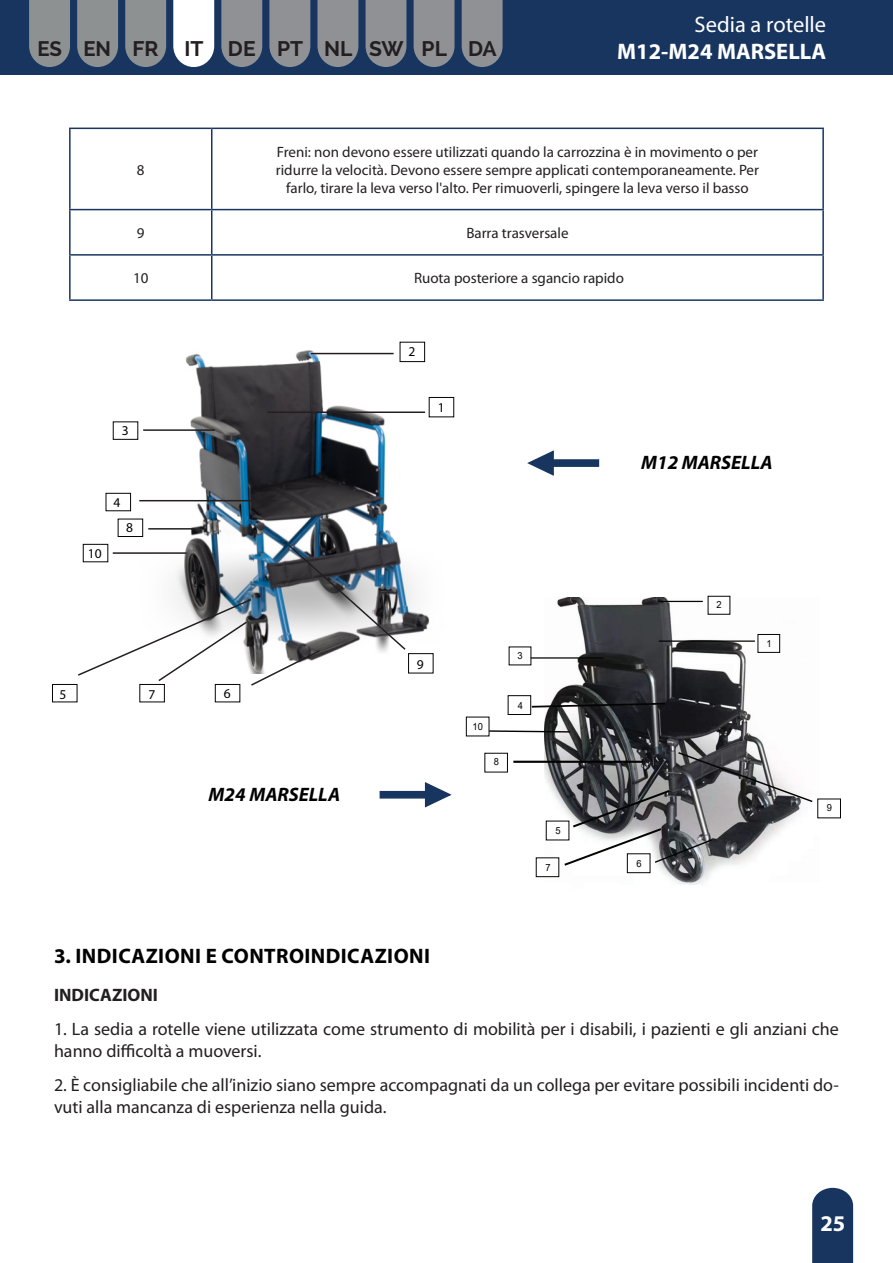
<style>
.page{position:relative;width:893px;height:1263px;background:#fff}
.page>*{position:absolute;margin:0;border:0;box-sizing:border-box;transform-origin:0 0}
.t1{font:700 22.5px "Myriad Pro";color:#fff}
.t2{font:22.5px "Myriad Pro";color:#fff}
.Título_de_apartado{font:700 21px "Myriad Pro";letter-spacing:.02em;color:#000001}
.t3{font:700 21px "Raleway";color:#231f20}
.Espacio_Grande{font:italic 700 19.5px "Myriad Pro";color:#000001}
.Cuerpo_de_texto{font:18px/21.6px "Myriad Pro";color:#231f20}
.Subtítulo{font:700 18px "Myriad Pro";color:#231f20}
.Texto_tabla{font:15px/18px "Myriad Pro";color:#231f20;text-align:center}
.Espacio_Grande-2{font:13.5px "Myriad Pro";color:#000001}
.t4{font:9.75px "Arial";color:#040503;scale:.96 1}
.s1{font-size:20.85px}
</style>
<div class="page">
<div style="left:0;top:0;width:893px;height:75px;background:#183560"></div>
<svg style="left:29px;top:0;width:41px;height:67px;background:#858a8d"></svg>
<svg style="left:125px;top:0;width:41px;height:67px;background:#858a8d"></svg>
<svg style="left:414px;top:0;width:41px;height:67px;background:#858990"></svg>
<svg style="left:269px;top:0;width:41px;height:67px;background:#868a90"></svg>
<svg style="left:77px;top:0;width:41px;height:67px;background:#858a8d"></svg>
<svg style="left:366px;top:0;width:40px;height:67px;background:#878b90"></svg>
<svg style="left:221px;top:0;width:41px;height:67px;background:#868a90"></svg>
<svg style="left:173px;top:0;width:41px;height:67px;background:#eef0f3"></svg>
<svg style="left:462px;top:0;width:41px;height:67px;background:#868a90"></svg>
<svg style="left:317px;top:0;width:41px;height:67px;background:#85898f"></svg>
<svg style="left:812px;top:1188px;width:41px;height:75px;background:#243f68"></svg>
<hr style="left:69px;top:128px;width:143px;height:1px;background:#183560">
<hr style="left:69px;top:129px;width:2px;height:80px;background:#183560">
<hr style="left:212px;top:128px;width:612px;height:1px;background:#183560">
<hr style="left:211px;top:129px;width:1px;height:80px;background:#183560">
<hr style="left:822px;top:129px;width:2px;height:80px;background:#183560">
<hr style="left:69px;top:209px;width:143px;height:1px;background:#183560">
<hr style="left:69px;top:210px;width:2px;height:44px;background:#183560">
<hr style="left:212px;top:209px;width:612px;height:1px;background:#183560">
<hr style="left:211px;top:210px;width:1px;height:44px;background:#183560">
<hr style="left:822px;top:210px;width:2px;height:44px;background:#183560">
<hr style="left:69px;top:254px;width:143px;height:2px;background:#183560">
<hr style="left:69px;top:256px;width:2px;height:43px;background:#183560">
<hr style="left:212px;top:254px;width:612px;height:2px;background:#183560">
<hr style="left:211px;top:256px;width:1px;height:43px;background:#183560">
<hr style="left:822px;top:256px;width:2px;height:43px;background:#183560">
<hr style="left:69px;top:299px;width:143px;height:2px;background:#183560">
<hr style="left:212px;top:299px;width:612px;height:2px;background:#183560">
<img style="left:107px;top:347px;width:348px;height:287px">
<img style="left:544px;top:634px;width:237px;height:251px">
<hr style="left:659px;top:640px;width:96px;height:2px;background:#040503">
<svg style="left:531px;top:702px;width:136px;height:6px"></svg>
<div style="left:757px;top:634px;width:23px;height:19px;border:1px solid #040503"></div>
<svg style="left:508px;top:595px;width:223px;height:71px"></svg>
<div style="left:508px;top:695px;width:23px;height:20px;border:1px solid #040503"></div>
<svg style="left:465px;top:716px;width:376px;height:158px"></svg>
<div style="left:536px;top:857px;width:23px;height:20px;border:1px solid #040503"></div>
<div style="left:429px;top:397px;width:25px;height:20px;border:1px solid #040503"></div>
<div style="left:400px;top:342px;width:25px;height:20px;border:1px solid #040503"></div>
<div style="left:408px;top:653px;width:26px;height:20px;border:1px solid #040503"></div>
<div style="left:215px;top:684px;width:25px;height:18px;border:1px solid #040503"></div>
<div style="left:139px;top:684px;width:26px;height:18px;border:1px solid #040503"></div>
<div style="left:52px;top:684px;width:26px;height:18px;border:1px solid #040503"></div>
<div style="left:118px;top:519px;width:25px;height:18px;border:1px solid #040503"></div>
<div style="left:106px;top:493px;width:25px;height:18px;border:1px solid #040503"></div>
<div style="left:113px;top:421px;width:25px;height:19px;border:1px solid #040503"></div>
<div style="left:380px;top:791px;width:48px;height:7px;background:#183560"></div>
<svg style="left:424px;top:782px;width:28px;height:26px"></svg>
<svg style="left:555px;top:459px;width:44px;height:8px"></svg>
<svg style="left:527px;top:450px;width:28px;height:26px"></svg>
<hr style="left:311px;top:353px;width:83px;height:1px;background:#231f20">
<hr style="left:267px;top:411px;width:158px;height:2px;background:#231f20">
<hr style="left:148px;top:528px;width:47px;height:2px;background:#231f20">
<hr style="left:143px;top:429px;width:72px;height:2px;background:#231f20">
<hr style="left:139px;top:500px;width:137px;height:1px;background:#231f20">
<svg style="left:76px;top:543px;width:331px;height:144px"></svg>
<hr style="left:113px;top:552px;width:74px;height:2px;background:#231f20">
<h2 class="t3" style="left:37px;top:37px;width:461px"><span class="s1">ES EN</span> FR IT DE PT NL SW PL DA</h2>
<h1 class="t2" style="left:695px;top:10px;width:133px">Sedia a rotelle</h1>
<h1 class="t1" style="left:617px;top:37px;width:210px">M12-M24 MARSELLA</h1>
<p class="Texto_tabla" style="left:137px;top:160px;width:9px">8</p>
<p class="Texto_tabla" style="left:276px;top:142px;width:485px">Freni: non devono essere utilizzati quando la carrozzina è in movimento o per ridurre la velocità. Devono essere sempre applicati contemporaneamente. Per farlo, tirare la leva verso l'alto. Per rimuoverli, spingere la leva verso il basso</p>
<p class="Texto_tabla" style="left:137px;top:224px;width:9px">9</p>
<p class="Texto_tabla" style="left:466px;top:224px;width:104px">Barra trasversale</p>
<p class="Texto_tabla" style="left:133px;top:269px;width:17px">10</p>
<p class="Texto_tabla" style="left:414px;top:269px;width:211px">Ruota posteriore a sgancio rapido</p>
<p class="Espacio_Grande-2" style="left:122px;top:422px;width:8px">3</p>
<p class="Espacio_Grande-2" style="left:114px;top:494px;width:8px">4</p>
<p class="Espacio_Grande-2" style="left:88px;top:545px;width:15px">10</p>
<p class="Espacio_Grande-2" style="left:126px;top:519px;width:8px">8</p>
<p class="Espacio_Grande-2" style="left:60px;top:686px;width:8px">5</p>
<p class="Espacio_Grande-2" style="left:149px;top:686px;width:8px">7</p>
<p class="Espacio_Grande-2" style="left:224px;top:685px;width:8px">6</p>
<p class="Espacio_Grande" style="left:209px;top:781px;width:133px">M24 MARSELLA</p>
<p class="Espacio_Grande-2" style="left:408px;top:343px;width:8px">2</p>
<p class="Espacio_Grande-2" style="left:438px;top:399px;width:8px">1</p>
<p class="Espacio_Grande-2" style="left:417px;top:656px;width:8px">9</p>
<p class="t4" style="left:472px;top:720px;width:12px">10</p>
<p class="t4" style="left:494px;top:755px;width:7px">8</p>
<p class="t4" style="left:518px;top:649px;width:7px">3</p>
<p class="t4" style="left:518px;top:698px;width:7px">4</p>
<p class="t4" style="left:555px;top:824px;width:7px">5</p>
<p class="t4" style="left:545px;top:861px;width:7px">7</p>
<p class="Espacio_Grande" style="left:641px;top:450px;width:133px">M12 MARSELLA</p>
<p class="t4" style="left:717px;top:598px;width:7px">2</p>
<p class="t4" style="left:766px;top:636px;width:7px">1</p>
<p class="t4" style="left:637px;top:857px;width:7px">6</p>
<p class="t4" style="left:827px;top:801px;width:7px">9</p>
<p class="Título_de_apartado" style="left:54px;top:942px;width:378px">3. INDICAZIONI E CONTROINDICAZIONI</p>
<p class="Subtítulo" style="left:54px;top:983px;width:105px">INDICAZIONI</p>
<p class="Cuerpo_de_texto" style="left:54px;top:1018px;width:786px">1. La sedia a rotelle viene utilizzata come strumento di mobilità per i disabili, i pazienti e gli anziani che hanno difficoltà a muoversi.</p>
<p class="Cuerpo_de_texto" style="left:54px;top:1074px;width:786px">2. È consigliabile che all’inizio siano sempre accompagnati da un collega per evitare possibili incidenti do&shy;vuti alla mancanza di esperienza nella guida.</p>
<h1 class="t1" style="left:820px;top:1209px;width:26px">25</h1>
</div>
